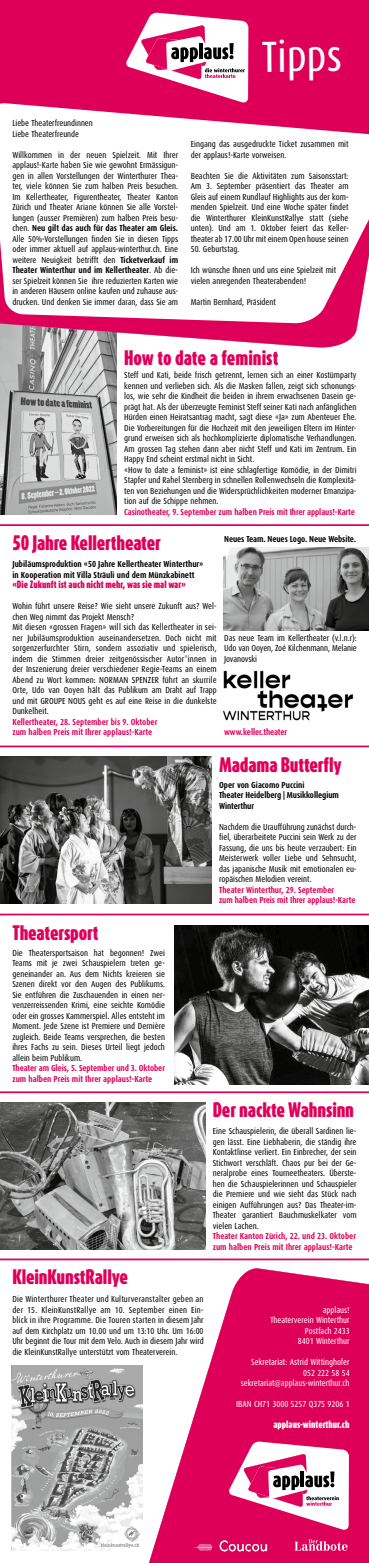
<style>
.page{position:relative;width:369px;height:1563px;background:#fff}
.page>*{position:absolute;margin:0;border:0;box-sizing:border-box;transform-origin:0 0}
.t1{font:43.75px "Dax Condensed";letter-spacing:-.01em;color:#fff}
.t2{font:900 17.5px "Dax Compact";letter-spacing:-.01em;color:#e00059}
.t3{font:8.75px/10.5px "Dax Condensed";color:#000;text-align:justify}
.t4{font:700 8.75px/10.5px "Dax Condensed";letter-spacing:-.01em;color:#e00059}
.t5{font:700 8.75px/10.5px "Dax Condensed";letter-spacing:-.01em;color:#000}
.t6{font:8.75px/10.5px "Dax Condensed";color:#fff;text-align:right}
.t7{font:900 8.75px "Dax Compact";color:#e00059}
.t8{font:900 8.75px "Dax Compact";color:#fff}
.t9{font:8.66px/10.5px "Dax Condensed";color:#000}
.t10{font:700 8.66px "Dax Condensed";color:#000}
.s1{font-weight:700}
.s2{font-size:8.75px}
</style>
<div class="page">
<img style="left:0;top:348px;width:117px;height:167px">
<svg style="left:142px;top:1260px;width:226px;height:260px"></svg>
<img style="left:149px;top:1268px;width:219px;height:295px">
<img style="left:0;top:0;width:368px;height:348px">
<img style="left:0;top:756px;width:211px;height:147px">
<svg style="left:0;top:102px;width:368px;height:221px"></svg>
<svg style="left:229px;top:1441px;width:119px;height:88px"></svg>
<svg style="left:126px;top:13px;width:122px;height:89px"></svg>
<img style="left:223px;top:670px;width:129px;height:50px">
<img style="left:223px;top:547px;width:145px;height:83px">
<hr style="left:0;top:524px;width:368px;height:2px;background:#e00059">
<hr style="left:0;top:745px;width:368px;height:2px;background:#e00059">
<hr style="left:0;top:913px;width:368px;height:2px;background:#e00059">
<hr style="left:0;top:1091px;width:368px;height:2px;background:#e00059">
<hr style="left:0;top:1258px;width:368px;height:2px;background:#e00059">
<img style="left:174px;top:925px;width:194px;height:160px">
<img style="left:0;top:1103px;width:205px;height:147px">
<img style="left:12px;top:1365px;width:130px;height:185px">
<img style="left:193px;top:1539px;width:74px;height:14px">
<svg style="left:294px;top:1539px;width:53px;height:11px"></svg>
<h1 class="t1" style="left:261px;top:32px;width:82px">Tipps</h1>
<p class="t9" style="left:12px;top:118px;width:82px">Liebe Theaterfreundinnen<br>Liebe Theaterfreunde</p>
<p class="t3" style="left:12px;top:149px;width:167px">Willkommen in der neuen Spielzeit. Mit Ihrer applaus!-Karte haben Sie wie gewohnt Ermässigun&shy;gen in allen Vorstellungen der Winterthurer Thea&shy;ter, viele können Sie zum halben Preis besuchen.<br>Im Kellertheater, Figurentheater, Theater Kanton Zürich und Theater Ariane können Sie alle Vorstel&shy;lungen (ausser Premièren) zum halben Preis besu&shy;chen. <span class="s1">Neu gilt das auch für das Theater am Gleis.<br></span>Alle 50%-Vorstellungen finden Sie in diesen Tipps oder immer aktuell auf applaus-winterthur.ch. Eine weitere Neuigkeit betrifft den <span class="s1">Ticketverkauf im Theater Winterthur und im Kellertheater</span>. Ab die&shy;ser Spielzeit können Sie ihre reduzierten Karten wie in anderen Häusern online kaufen und zuhause aus&shy;drucken. Und denken Sie immer daran, dass Sie am</p>
<p class="t3" style="left:190px;top:139px;width:159px">Eingang das ausgedruckte Ticket zusammen mit der applaus!-Karte vorweisen.</p>
<p class="t3" style="left:190px;top:170px;width:159px">Beachten Sie die Aktivitäten zum Saisonsstart:<br>Am 3. September präsentiert das Theater am Gleis auf einem Rundlauf Highlights aus der kom&shy;menden Spielzeit. Und eine Woche später findet die Winterthurer KleinKunstRallye statt (siehe unten). Und am 1. Oktober feiert das Keller&shy;theater ab 17.00 Uhr mit einem Open house seinen</p>
<p class="t3" style="left:190px;top:244px;width:50px">50. Geburtstag.</p>
<p class="t3" style="left:190px;top:265px;width:147px">Ich wünsche Ihnen und uns eine Spielzeit mit vielen anregenden Theaterabenden!</p>
<p class="t3" style="left:190px;top:296px;width:87px">Martin Bernhard, Präsident</p>
<h2 class="t2" style="left:124px;top:346px;width:155px">How to date a feminist</h2>
<p class="t3" style="left:124px;top:370px;width:233px;text-align:left">Steff und Kati, beide frisch getrennt, lernen sich an einer Kostümparty kennen und verlieben sich. Als die Masken fallen, zeigt sich schonungs&shy;los, wie sehr die Kindheit die beiden in ihrem erwachsenen Dasein ge&shy;prägt hat. Als der überzeugte Feminist Steff seiner Kati nach anfänglichen Hürden einen Heiratsantrag macht, sagt diese «Ja» zum Abenteuer Ehe.<br>Die Vorbereitungen für die Hochzeit mit den jeweiligen Eltern im Hinter&shy;grund erweisen sich als hochkomplizierte diplomatische Verhandlungen.<br>Am grossen Tag stehen dann aber nicht Steff und Kati im Zentrum. Ein Happy End scheint erstmal nicht in Sicht.<br>«How to date a feminist» ist eine schlagfertige Komödie, in der Dimitri Stapfer und Rahel Sternberg in schnellen Rollenwechseln die Komplexitä&shy;ten von Beziehungen und die Widersprüchlichkeiten moderner Emanzipa&shy;tion auf die Schippe nehmen.</p>
<p class="t4" style="left:124px;top:506px;width:232px">Casinotheater, 9. September zum halben Preis mit Ihrer applaus!-Karte</p>
<h2 class="t2" style="left:12px;top:531px;width:150px">50 Jahre Kellertheater</h2>
<p class="t5" style="left:12px;top:559px;width:192px">Jubiläumsproduktion «50 Jahre Kellertheater Winterthur» in Kooperation mit Villa Sträuli und dem Münzkabinett</p>
<p class="t7" style="left:12px;top:579px;width:175px">«Die Zukunft ist auch nicht mehr, was sie mal war»</p>
<p class="t3" style="left:12px;top:601px;width:205px;text-align:left">Wohin führt unsere Reise? Wie sieht unsere Zukunft aus? Wel&shy;chen Weg nimmt das Projekt Mensch?<br>Mit diesen «grossen Fragen» will sich das Kellertheater in sei&shy;ner Jubiläumsproduktion auseinandersetzen. Doch nicht mit sorgenzerfurchter Stirn, sondern assoziativ und spielerisch, indem die Stimmen dreier zeitgenössischer Autor*innen in der Inszenierung dreier verschiedener Regie-Teams an einem Abend zu Wort kommen: NORMAN SPENZER führt an skurrile Orte, Udo van Ooyen hält das Publikum am Draht auf Trapp und mit GROUPE NOUS geht es auf eine Reise in die dunkelste Dunkelheit.</p>
<p class="t4" style="left:12px;top:716px;width:146px">Kellertheater, 28. September bis 9. Oktober zum halben Preis mit Ihrer applaus!-Karte</p>
<h2 class="t2" style="left:219px;top:753px;width:124px">Madama Butterfly</h2>
<p class="t10" style="left:219px;top:780px;width:87px"><span class="s2">Oper von</span> Giacomo Puccini</p>
<p class="t5" style="left:219px;top:790px;width:121px">Theater Heidelberg | Musikkollegium<br>Winterthur</p>
<p class="t3" style="left:219px;top:821px;width:139px">Nachdem die Uraufführung zunächst durch&shy;fiel, überarbeitete Puccini sein Werk zu der Fassung, die uns bis heute verzaubert: Ein Meisterwerk voller Liebe und Sehnsucht, das japanische Musik mit emotionalen eu&shy;ropäischen Melodien vereint.</p>
<p class="t4" style="left:219px;top:884px;width:138px">Theater Winterthur, 29. September<br>zum halben Preis mit Ihrer applaus!-Karte</p>
<h2 class="t2" style="left:12px;top:921px;width:87px">Theatersport</h2>
<p class="t3" style="left:12px;top:947px;width:154px">Die Theatersportsaison hat begonnen! Zwei Teams mit je zwei Schauspielern treten ge&shy;geneinander an. Aus dem Nichts kreieren sie Szenen direkt vor den Augen des Publikums.<br>Sie entführen die Zuschauenden in einen ner&shy;venzerreissenden Krimi, eine seichte Komödie oder ein grosses Kammerspiel. Alles entsteht im Moment. Jede Szene ist Premiere und Dernière zugleich. Beide Teams versprechen, die besten ihres Fachs zu sein. Dieses Urteil liegt jedoch allein beim Publikum.</p>
<p class="t4" style="left:12px;top:1063px;width:154px">Theater am Gleis, 5. September und 3. Oktober zum halben Preis mit Ihrer applaus!-Karte</p>
<h2 class="t2" style="left:212px;top:1098px;width:142px">Der nackte Wahnsinn</h2>
<p class="t3" style="left:212px;top:1126px;width:145px">Eine Schauspielerin, die überall Sardinen lie&shy;gen lässt. Eine Liebhaberin, die ständig ihre Kontaktlinse verliert. Ein Einbrecher, der sein Stichwort verschläft. Chaos pur bei der Ge&shy;neralprobe eines Tourneetheaters. Überste&shy;hen die Schauspielerinnen und Schauspieler die Premiere und wie sieht das Stück nach einigen Aufführungen aus? Das Theater-im-Theater garantiert Bauchmuskelkater vom vielen Lachen.</p>
<p class="t4" style="left:212px;top:1231px;width:145px">Theater Kanton Zürich, 22. und 23. Oktober zum halben Preis mit Ihrer applaus!-Karte</p>
<p class="t5" style="left:224px;top:533px;width:133px">Neues Team. Neues Logo. Neue Website.</p>
<p class="t3" style="left:224px;top:632px;width:134px">Das neue Team im Kellertheater (v.l.n.r):<br>Udo van Ooyen, Zoé Kilchenmann, Melanie Jovanovski</p>
<p class="t4" style="left:224px;top:727px;width:64px">www.keller.theater</p>
<h2 class="t2" style="left:12px;top:1265px;width:117px">KleinKunstRallye</h2>
<p class="t3" style="left:12px;top:1294px;width:192px">Die Winterthurer Theater und Kulturveranstalter geben an der 15. KleinKunstRallye am 10. September einen Ein&shy;blick in ihre Programme. Die Touren starten in diesem Jahr auf dem Kirchplatz um 10.00 und um 13:10 Uhr. Um 16:00<br>Uhr beginnt die Tour mit dem Velo. Auch in diesem Jahr wird die KleinKunstRallye unterstützt vom Theaterverein.</p>
<p class="t6" style="left:270px;top:1304px;width:81px">applaus!<br>Theaterverein Winterthur<br>Postfach 2433<br>8401 Winterthur</p>
<p class="t6" style="left:240px;top:1357px;width:110px">Sekretariat: Astrid Wittinghofer<br>052 222 58 54 sekretariat@applaus-winterthur.ch</p>
<p class="t6" style="left:236px;top:1399px;width:115px">IBAN CH71 3000 5257 Q375 9206 1</p>
<p class="t8" style="left:273px;top:1419px;width:78px">applaus-winterthur.ch</p>
</div>
